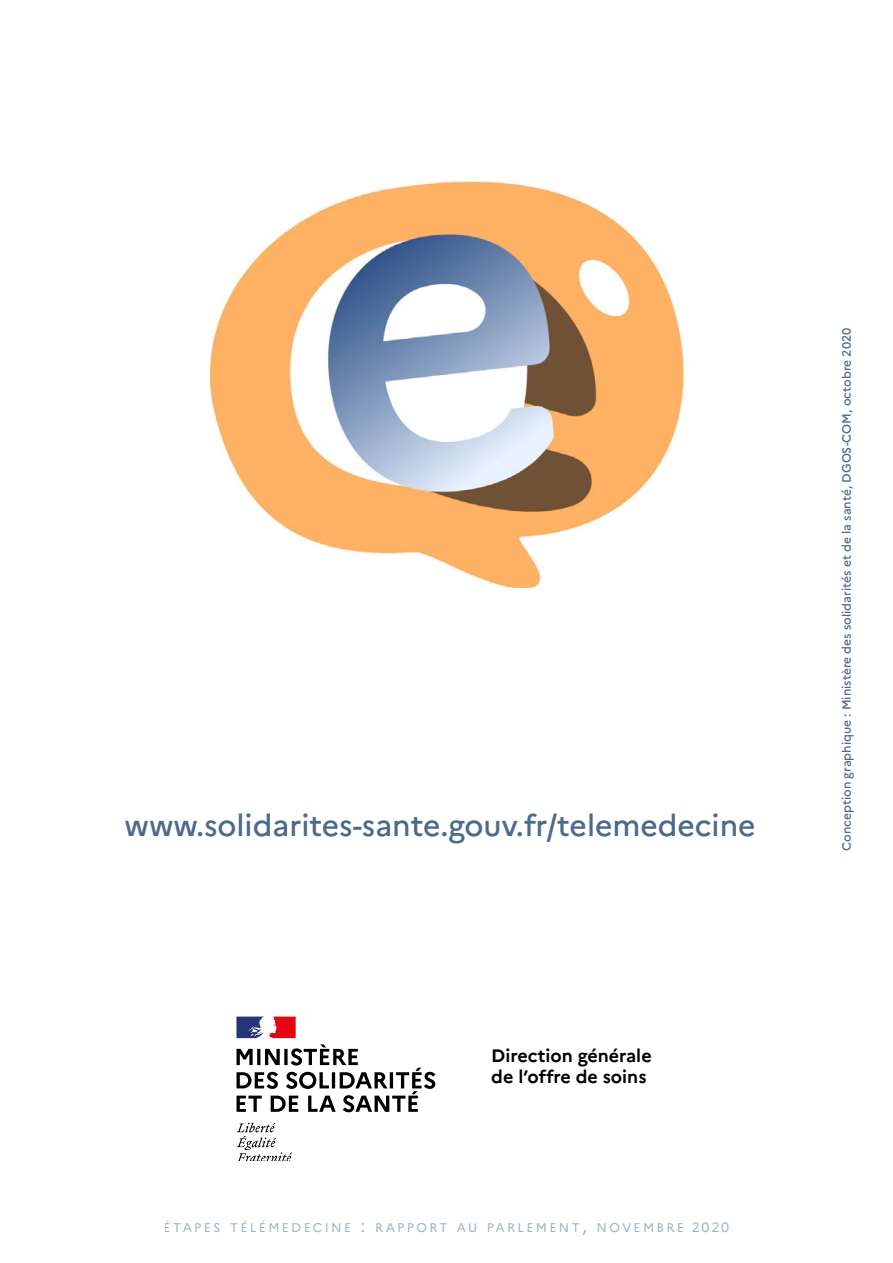
<style>
.page{position:relative;width:893px;height:1263px;background:#fff}
.page>*{position:absolute;margin:0;border:0;box-sizing:border-box;transform-origin:0 0}
.t1{font:500 30px "Marianne";color:#4d698b}
.t2{font:700 18px/21.6px "Marianne";color:#000}
.t3{font:12.6px "Marianne";letter-spacing:.185em;color:#4d698b}
.t4{font:500 12px "Marianne";color:#4d698b}
.s1{font-size:18px}
.s2{font-size:13.5px}
</style>
<div class="page">
<svg style="left:237px;top:1122px;width:55px;height:39px"></svg>
<svg style="left:236px;top:1016px;width:60px;height:22px"></svg>
<svg style="left:237px;top:1044px;width:198px;height:68px"></svg>
<img style="left:209px;top:181px;width:476px;height:407px">
<h1 class="t1" style="left:125px;top:807px;width:633px">www.solidarites-sante.gouv.fr/telemedecine</h1>
<h2 class="t2" style="left:491px;top:1044px;width:162px">Direction générale de l’offre de soins</h2>
<p class="t3" style="left:164px;top:1220px;width:567px">ÉTAPES TÉLÉMEDECINE <span class="s1">:</span> RAPPORT AU PARLEMENT<span class="s1">,</span> NOVEMBRE <span class="s2">2020</span></p>
<p class="t4" style="left:839px;top:850px;width:524px;rotate:-90deg">Conception graphique : Ministère des solidarités et de la santé, DGOS-COM, octobre 2020</p>
</div>
